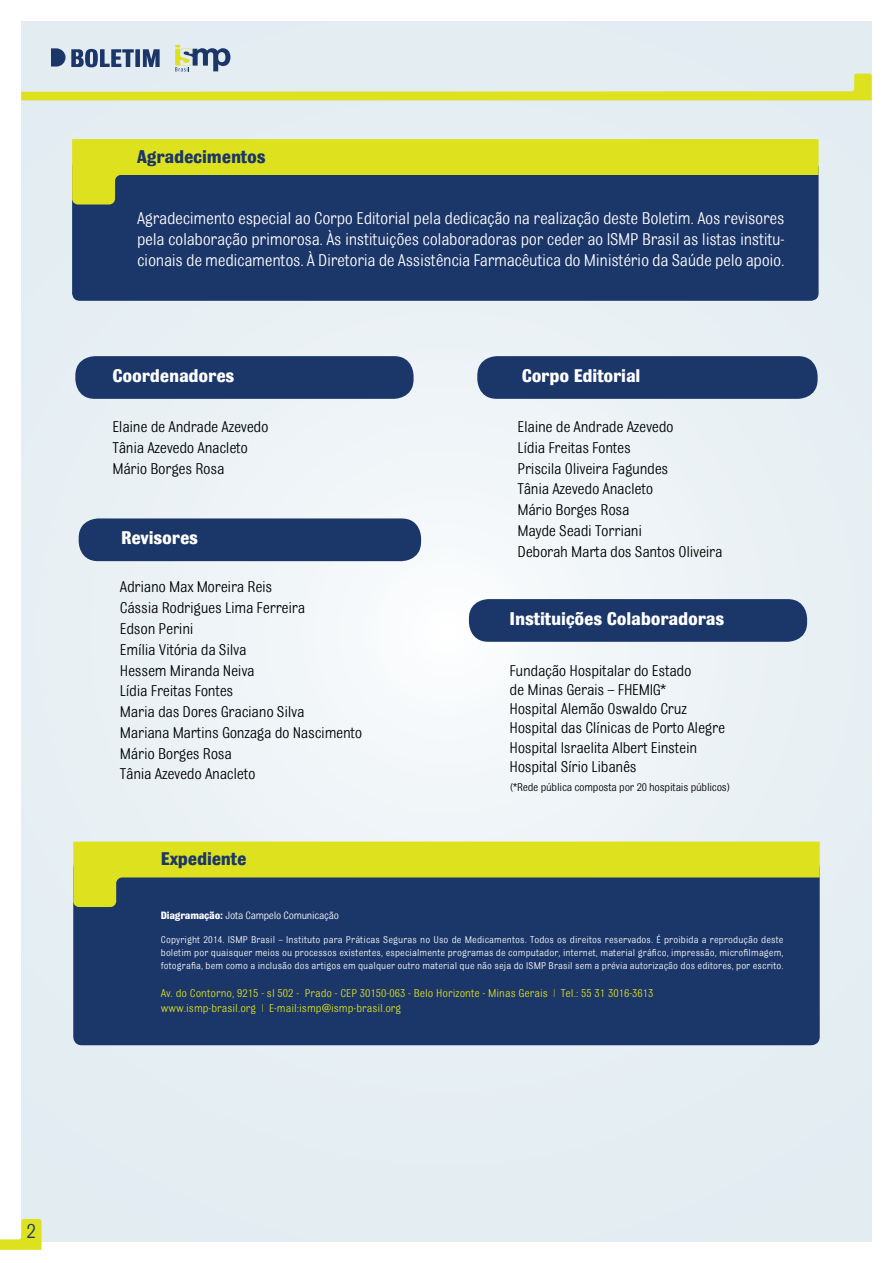
<style>
.page{position:relative;width:893px;height:1263px;background:#fff}
.page>*{position:absolute;margin:0;border:0;box-sizing:border-box;transform-origin:0 0}
.t1{font:21.6px "Bulldog";color:#1b3668}
.t2{font:700 19.5px "Bulldog";letter-spacing:-.01em;color:#fff}
.t3{font:700 19.5px "Bulldog";letter-spacing:-.01em;color:#1b3668}
.t4{font:18px/21px "Bulldog";letter-spacing:-.02em;color:#fff;text-align:justify}
.t5{font:16.5px/20.7px "Bulldog";letter-spacing:-.02em;color:#000}
.t6{font:12px/14.4px "Bulldog";color:#dee21e}
.t7{font:12px "Bulldog";letter-spacing:-.02em;color:#000}
.t8{font:11.25px "Bulldog";letter-spacing:-.02em;color:#fff}
.t9{font:10.5px/12.6px "Bulldog";letter-spacing:.01em;color:#fff;text-align:justify}
.s1{font-weight:700}
</style>
<div class="page">
<div style="left:21px;top:22px;width:851px;height:1219px;background:linear-gradient(to right,#eaf1f5,#eaf1f5)"></div>
<svg style="left:21px;top:45px;width:851px;height:55px"></svg>
<div style="left:75px;top:356px;width:339px;height:43px;background:#1b3668;border-radius:20px"></div>
<div style="left:477px;top:356px;width:341px;height:43px;background:#1b3668;border-radius:20px"></div>
<div style="left:79px;top:518px;width:342px;height:43px;background:#1b3668;border-radius:20px"></div>
<div style="left:469px;top:599px;width:338px;height:43px;background:#1b3668;border-radius:20px"></div>
<div style="left:73px;top:860px;width:747px;height:185px;background:#1b3668;border-radius:9px"></div>
<div style="left:72px;top:160px;width:747px;height:141px;background:#1b3668;border-radius:8px"></div>
<svg style="left:73px;top:842px;width:747px;height:65px;fill:#dee21e"></svg>
<svg style="left:72px;top:139px;width:747px;height:65px;fill:#dee21e"></svg>
<svg style="left:0;top:1219px;width:42px;height:31px"></svg>
<p class="t3" style="left:137px;top:146px;width:130px">Agradecimentos</p>
<p class="t4" style="left:137px;top:207px;width:649px">Agradecimento especial ao Corpo Editorial pela dedicação na realização deste Boletim. Aos revisores pela colaboração primorosa. Às instituições colaboradoras por ceder ao ISMP Brasil as listas institu&shy;cionais de medicamentos. À Diretoria de Assistência Farmacêutica do Ministério da Saúde pelo apoio.</p>
<p class="t2" style="left:112px;top:366px;width:124px">Coordenadores</p>
<p class="t2" style="left:522px;top:365px;width:120px">Corpo Editorial</p>
<p class="t5" style="left:112px;top:416px;width:158px">Elaine de Andrade Azevedo<br>Tânia Azevedo Anacleto<br>Mário Borges Rosa</p>
<p class="t5" style="left:517px;top:416px;width:207px">Elaine de Andrade Azevedo<br>Lídia Freitas Fontes<br>Priscila Oliveira Fagundes<br>Tânia Azevedo Anacleto<br>Mário Borges Rosa<br>Mayde Seadi Torriani<br>Deborah Marta dos Santos Oliveira</p>
<p class="t5" style="left:120px;top:577px;width:244px">Adriano Max Moreira Reis<br>Cássia Rodrigues Lima Ferreira<br>Edson Perini<br>Emília Vitória da Silva<br>Hessem Miranda Neiva<br>Lídia Freitas Fontes<br>Maria das Dores Graciano Silva<br>Mariana Martins Gonzaga do Nascimento<br>Mário Borges Rosa<br>Tânia Azevedo Anacleto</p>
<p class="t2" style="left:121px;top:527px;width:79px">Revisores</p>
<p class="t2" style="left:510px;top:609px;width:216px">Instituições Colaboradoras</p>
<p class="t5" style="left:510px;top:660px;width:217px;line-height:19.2px">Fundação Hospitalar do Estado<br>de Minas Gerais – FHEMIG*<br>Hospital Alemão Oswaldo Cruz<br>Hospital das Clínicas de Porto Alegre<br>Hospital Israelita Albert Einstein<br>Hospital Sírio Libanês</p>
<p class="t7" style="left:510px;top:781px;width:223px">(*Rede pública composta por 20 hospitais públicos)</p>
<p class="t3" style="left:161px;top:849px;width:87px">Expediente</p>
<p class="t8" style="left:161px;top:909px;width:180px"><span class="s1">Diagramação:</span> Jota Campelo Comunicação</p>
<p class="t9" style="left:161px;top:934px;width:624px">Copyright 2014. ISMP Brasil – Instituto para Práticas Seguras no Uso de Medicamentos. Todos os direitos reservados. É proibida a reprodução deste boletim por quaisquer meios ou processos existentes, especialmente programas de computador, internet, material gráfico, impressão, microfilmagem, fotografia, bem como a inclusão dos artigos em qualquer outro material que não seja do ISMP Brasil sem a prévia autorização dos editores, por escrito.</p>
<p class="t6" style="left:161px;top:986px;width:494px">Av. do Contorno, 9215 - sl 502 - Prado - CEP 30150-063 - Belo Horizonte - Minas Gerais | Tel.: 55 31 3016-3613 www.ismp-brasil.org | E-mail:ismp@ismp-brasil.org</p>
<h1 class="t1" style="left:27px;top:1220px;width:11px">2</h1>
</div>
